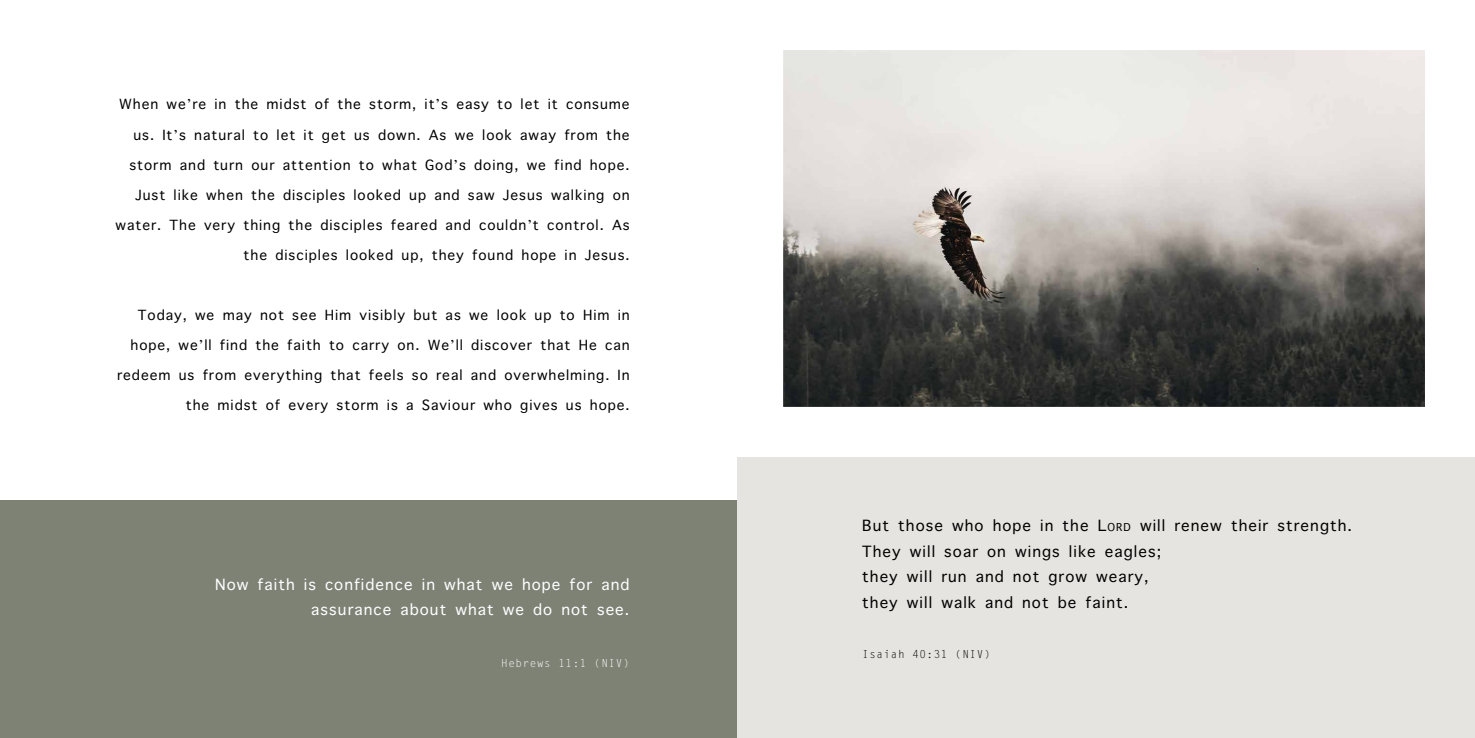
<style>
.page{position:relative;width:1475px;height:738px;background:#fff}
.page>*{position:absolute;margin:0;border:0;box-sizing:border-box;transform-origin:0 0}
.t1{font:21px "Apple Symbols";color:#000}
.t2{font:21px "Apple Symbols";color:#fff}
.t3{font:19px "Apple Symbols";color:#000}
.t4{font:14.6px "Apple Symbols";color:#000}
.t5{font:11px "Letter Gothic Std";letter-spacing:.05em;color:#fff}
.t6{font:11px "Letter Gothic Std";letter-spacing:.05em;color:#000}
</style>
<div class="page">
<div style="left:0;top:499px;width:754px;height:238px;background:#7d8275"></div>
<div style="left:737px;top:457px;width:737px;height:280px;background:#e6e4e0"></div>
<img style="left:784px;top:51px;width:639px;height:354px">
<p class="t3" style="left:150px;top:91px;width:9px">■</p>
<p class="t3" style="left:293px;top:91px;width:52px">▲▼ □ ▼</p>
<p class="t3" style="left:369px;top:91px;width:24px">▲▼□</p>
<p class="t3" style="left:473px;top:91px;width:136px">▲ ▼□ ● ▼ ▼ □■▲◆</p>
<p class="t3" style="left:133px;top:121px;width:182px">◆▲ ▼▲ ■▼◆ ● ▼□ ● ▼ ▼</p>
<p class="t3" style="left:340px;top:121px;width:77px">▼ ◆▲ □ ■</p>
<p class="t3" style="left:439px;top:121px;width:65px">▲ ●□□</p>
<p class="t3" style="left:129px;top:151px;width:24px">▲▼□</p>
<p class="t3" style="left:188px;top:151px;width:187px">■ ▼◆ ■ □◆ ▼▼ ■▼ □■ ▼□</p>
<p class="t3" style="left:411px;top:151px;width:95px">▼ □ ▲ □■</p>
<p class="t3" style="left:143px;top:181px;width:36px">◆▲▼ ●</p>
<p class="t3" style="left:296px;top:181px;width:80px">▲ ● ▲ ●□□</p>
<p class="t3" style="left:409px;top:181px;width:67px">◆ ■ ▲</p>
<p class="t3" style="left:519px;top:181px;width:25px">▲◆▲</p>
<p class="t3" style="left:571px;top:181px;width:60px">● ■ □■</p>
<p class="t3" style="left:204px;top:211px;width:92px">❖ ▼ ■ ▼</p>
<p class="t3" style="left:333px;top:211px;width:51px">▲ ●▲</p>
<p class="t3" style="left:454px;top:211px;width:146px">■ □◆● ■ ▼ □■▼ □●</p>
<p class="t3" style="left:243px;top:241px;width:125px">▼ ▲ ● ▲ ●□□</p>
<p class="t3" style="left:478px;top:241px;width:27px">□◆■</p>
<p class="t3" style="left:601px;top:241px;width:25px">▲◆▲</p>
<p class="t3" style="left:260px;top:301px;width:41px">■□▼ ▲</p>
<p class="t3" style="left:325px;top:301px;width:73px">★ ❖▲ ●</p>
<p class="t3" style="left:422px;top:301px;width:40px">◆▼ ▲</p>
<p class="t3" style="left:496px;top:301px;width:97px">●□□ ◆ ▼□ ★</p>
<p class="t3" style="left:621px;top:301px;width:9px">■</p>
<p class="t3" style="left:204px;top:331px;width:59px">●● ■ ▼</p>
<p class="t3" style="left:306px;top:331px;width:40px">▼ ▼□</p>
<p class="t3" style="left:455px;top:331px;width:134px">●● ▲ □❖ ▼ ▼ ★</p>
<p class="t3" style="left:621px;top:331px;width:9px">■</p>
<p class="t3" style="left:179px;top:361px;width:46px">◆▲ □</p>
<p class="t3" style="left:253px;top:361px;width:109px">❖ ▼■ ▼▼</p>
<p class="t3" style="left:392px;top:361px;width:37px">●▲ ▲□</p>
<p class="t3" style="left:459px;top:361px;width:63px">● ■ □❖</p>
<p class="t3" style="left:621px;top:361px;width:9px">■</p>
<p class="t3" style="left:244px;top:391px;width:62px">▲▼ □ ❖</p>
<p class="t3" style="left:336px;top:391px;width:24px">▲▼□</p>
<p class="t3" style="left:391px;top:391px;width:80px">▲ ❖□◆</p>
<p class="t3" style="left:503px;top:391px;width:104px">□ ❖ ▲ ◆▲ □</p>
<p class="t2" style="left:227px;top:569px;width:128px">□ ▼ ▲ □■</p>
<p class="t2" style="left:320px;top:594px;width:53px">▲▲◆ ■</p>
<p class="t2" style="left:420px;top:594px;width:28px">□◆▼</p>
<p class="t2" style="left:487px;top:594px;width:119px">▼ □ ■□▼ ▲</p>
<p class="t5" style="left:501px;top:656px;width:130px">Hebrews 11:1 (NIV)</p>
<p class="t1" style="left:872px;top:511px;width:62px">◆▼ ▼ □▲</p>
<p class="t4" style="left:1107px;top:517px;width:94px">□ ●● ■</p>
<p class="t1" style="left:1230px;top:511px;width:107px">▼ ▲▼ ■▼</p>
<p class="t1" style="left:927px;top:536px;width:80px">●● ▲□ □■</p>
<p class="t1" style="left:1032px;top:536px;width:42px">■ ▲ ●</p>
<p class="t1" style="left:924px;top:561px;width:152px">●● ◆■ ■ ■□▼ □</p>
<p class="t1" style="left:963px;top:587px;width:87px">● ■ ■□▼</p>
<p class="t6" style="left:862px;top:647px;width:130px">Isaiah 40:31 (NIV)</p>
</div>
